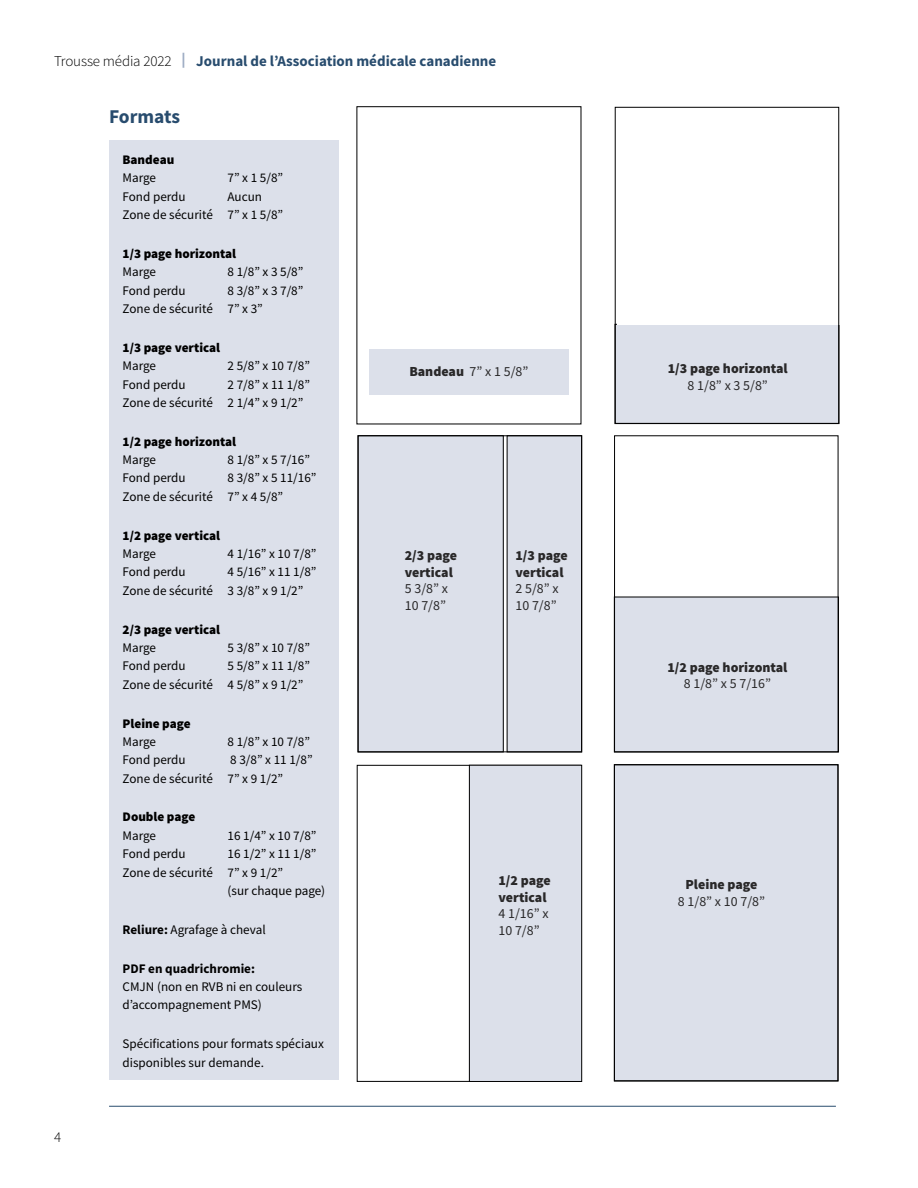
<style>
.page{position:relative;width:918px;height:1188px;background:#fff}
.page>*{position:absolute;margin:0;border:0;box-sizing:border-box;transform-origin:0 0}
.t1{font:700 19.5px "Source Sans Pro";letter-spacing:-.005em;color:#284c6e}
.t2{font:700 15px "Source Sans Pro";color:#284c6e}
.t3{font:300 15px "Source Sans Pro";color:#000}
.t4{font:900 13.95px/16.6px "Source Sans Pro";color:#292829}
.t5{font:13.95px/16.6px "Source Sans Pro";color:#292829}
.t6{font:13.2px/18.5px "Source Sans Pro";color:#000}
.t7{font:900 13.2px "Source Sans Pro";color:#000}
.t8{font:700 13.2px "Source Sans Pro";color:#000}
.s1{font-weight:300;color:#000}
.s2{font-weight:900;color:#9eadc4}
.s3{font-weight:700}
.s4{font-weight:900}
</style>
<div class="page">
<div style="left:109px;top:140px;width:230px;height:940px;background:#dce0ea"></div>
<div style="left:614px;top:765px;width:224px;height:316px;background:#dce0ea"></div>
<div style="left:469px;top:765px;width:113px;height:316px;background:#dce0ea"></div>
<div style="left:469px;top:765px;width:113px;height:317px;border:1px solid #000"></div>
<div style="left:369px;top:349px;width:200px;height:46px;background:#dce0ea"></div>
<hr style="left:109px;top:1106px;width:727px;height:1px;background:#284c6e">
<div style="left:507px;top:436px;width:75px;height:316px;background:#dce0ea"></div>
<div style="left:358px;top:436px;width:145px;height:316px;background:#dce0ea"></div>
<div style="left:358px;top:436px;width:224px;height:316px;border:1px solid #000"></div>
<div style="left:615px;top:324px;width:224px;height:100px;background:#dce0ea"></div>
<div style="left:615px;top:107px;width:224px;height:317px;border:1px solid #000"></div>
<div style="left:614px;top:597px;width:225px;height:155px;background:#dce0ea"></div>
<div style="left:614px;top:436px;width:224px;height:316px;border:1px solid #000"></div>
<div style="left:614px;top:765px;width:224px;height:316px;border:1px solid #000"></div>
<p class="t2" style="left:54px;top:51px;width:444px"><span class="s1">Trousse média 2022</span> <span class="s2">|</span> Journal de l’Association médicale canadienne</p>
<p class="t3" style="left:54px;top:1128px;width:9px">4</p>
<h2 class="t1" style="left:109px;top:103px;width:72px">Formats</h2>
<h3 class="t7" style="left:123px;top:150px;width:53px">Bandeau</h3>
<p class="t6" style="left:123px;top:168px;width:35px">Marge</p>
<p class="t6" style="left:228px;top:168px;width:57px">7” x 1 5/8”</p>
<p class="t6" style="left:123px;top:187px;width:65px">Fond perdu</p>
<p class="t6" style="left:228px;top:187px;width:36px">Aucun</p>
<p class="t6" style="left:123px;top:205px;width:162px">Zone de sécurité 7” x 1 5/8”</p>
<h3 class="t7" style="left:123px;top:244px;width:115px">1/3 page horizontal</h3>
<p class="t6" style="left:123px;top:262px;width:35px">Marge</p>
<p class="t6" style="left:228px;top:262px;width:77px">8 1/8” x 3 5/8”</p>
<p class="t6" style="left:123px;top:281px;width:65px">Fond perdu</p>
<p class="t6" style="left:228px;top:281px;width:77px">8 3/8” x 3 7/8”</p>
<p class="t6" style="left:123px;top:299px;width:142px">Zone de sécurité 7” x 3”</p>
<h3 class="t7" style="left:123px;top:338px;width:99px">1/3 page vertical</h3>
<p class="t6" style="left:123px;top:356px;width:35px">Marge</p>
<p class="t6" style="left:228px;top:356px;width:84px">2 5/8” x 10 7/8”</p>
<p class="t6" style="left:123px;top:375px;width:65px">Fond perdu</p>
<p class="t6" style="left:228px;top:375px;width:84px">2 7/8” x 11 1/8”</p>
<p class="t6" style="left:123px;top:393px;width:182px">Zone de sécurité 2 1/4” x 9 1/2”</p>
<h3 class="t7" style="left:123px;top:432px;width:115px">1/2 page horizontal</h3>
<p class="t6" style="left:123px;top:450px;width:35px">Marge</p>
<p class="t6" style="left:228px;top:450px;width:84px">8 1/8” x 5 7/16”</p>
<p class="t6" style="left:123px;top:469px;width:65px">Fond perdu</p>
<p class="t6" style="left:228px;top:469px;width:90px">8 3/8” x 5 11/16”</p>
<p class="t6" style="left:123px;top:487px;width:162px">Zone de sécurité 7” x 4 5/8”</p>
<h3 class="t7" style="left:123px;top:526px;width:99px">1/2 page vertical</h3>
<p class="t6" style="left:123px;top:544px;width:35px">Marge</p>
<p class="t6" style="left:228px;top:544px;width:90px">4 1/16” x 10 7/8”</p>
<p class="t6" style="left:123px;top:563px;width:65px">Fond perdu</p>
<p class="t6" style="left:228px;top:563px;width:90px">4 5/16” x 11 1/8”</p>
<p class="t6" style="left:123px;top:581px;width:182px">Zone de sécurité 3 3/8” x 9 1/2”</p>
<h3 class="t7" style="left:123px;top:620px;width:99px">2/3 page vertical</h3>
<p class="t6" style="left:123px;top:638px;width:35px">Marge</p>
<p class="t6" style="left:228px;top:638px;width:84px">5 3/8” x 10 7/8”</p>
<p class="t6" style="left:123px;top:657px;width:65px">Fond perdu</p>
<p class="t6" style="left:228px;top:657px;width:84px">5 5/8” x 11 1/8”</p>
<p class="t6" style="left:123px;top:675px;width:182px">Zone de sécurité 4 5/8” x 9 1/2”</p>
<h3 class="t7" style="left:123px;top:714px;width:70px">Pleine page</h3>
<p class="t6" style="left:123px;top:732px;width:35px">Marge</p>
<p class="t6" style="left:228px;top:732px;width:84px">8 1/8” x 10 7/8”</p>
<p class="t6" style="left:123px;top:751px;width:65px">Fond perdu</p>
<p class="t6" style="left:230px;top:751px;width:84px">8 3/8” x 11 1/8”</p>
<p class="t6" style="left:123px;top:769px;width:162px">Zone de sécurité 7” x 9 1/2”</p>
<h3 class="t7" style="left:123px;top:808px;width:74px">Double page</h3>
<p class="t6" style="left:123px;top:826px;width:35px">Marge</p>
<p class="t6" style="left:228px;top:826px;width:90px">16 1/4” x 10 7/8”</p>
<p class="t6" style="left:123px;top:845px;width:65px">Fond perdu</p>
<p class="t6" style="left:228px;top:845px;width:90px">16 1/2” x 11 1/8”</p>
<p class="t6" style="left:228px;top:863px;width:99px;text-indent:-105px">Zone de sécurité 7” x 9 1/2”<br>(sur chaque page)</p>
<p class="t6" style="left:123px;top:920px;width:145px"><span class="s3">Reliure:</span> Agrafage à cheval</p>
<h3 class="t8" style="left:123px;top:959px;width:134px">PDF en quadrichromie:</h3>
<p class="t6" style="left:123px;top:977px;width:181px">CMJN (non en RVB ni en couleurs d’accompagnement PMS)</p>
<p class="t6" style="left:123px;top:1034px;width:203px">Spécifications pour formats spéciaux disponibles sur demande.</p>
<p class="t5" style="left:409px;top:363px;width:121px"><span class="s4">Bandeau</span> 7” x 1 5/8”</p>
<p class="t4" style="left:405px;top:547px;width:54px">2/3 page vertical</p>
<p class="t5" style="left:405px;top:580px;width:45px">5 3/8” x<br>10 7/8”</p>
<p class="t4" style="left:515px;top:547px;width:54px">1/3 page vertical</p>
<p class="t5" style="left:515px;top:580px;width:45px">2 5/8” x<br>10 7/8”</p>
<p class="t4" style="left:498px;top:872px;width:54px">1/2 page vertical</p>
<p class="t5" style="left:498px;top:905px;width:52px">4 1/16” x<br>10 7/8”</p>
<p class="t4" style="left:668px;top:360px;width:121px">1/3 page horizontal</p>
<p class="t5" style="left:688px;top:377px;width:82px">8 1/8” x 3 5/8”</p>
<p class="t4" style="left:667px;top:658px;width:121px">1/2 page horizontal</p>
<p class="t5" style="left:684px;top:675px;width:89px">8 1/8” x 5 7/16”</p>
<p class="t4" style="left:685px;top:876px;width:74px">Pleine page</p>
<p class="t5" style="left:678px;top:893px;width:89px">8 1/8” x 10 7/8”</p>
</div>
